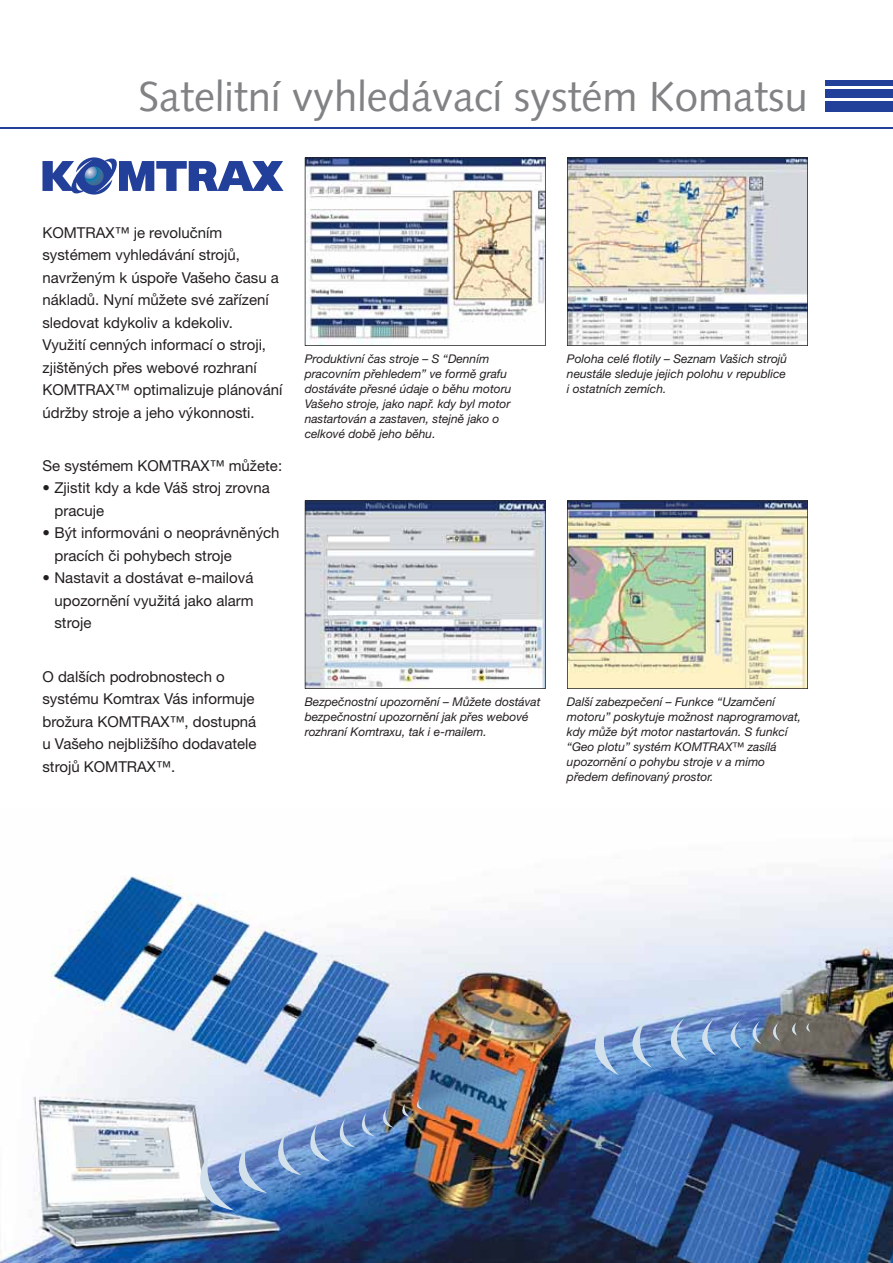
<style>
.page{position:relative;width:893px;height:1263px;background:#fff}
.page>*{position:absolute;margin:0;border:0;box-sizing:border-box;transform-origin:0 0}
.t1{font:42px "Syntax LTCE";color:#808284}
.t2{font:15px/22.5px "Helvetica Neue LT Pro";color:#231f20}
.t3{font:italic 12px/15px "Helvetica Neue LT Pro";color:#231f20}
</style>
<div class="page">
<hr style="left:0;top:127px;width:893px;height:1px;background:#223f99">
<div style="left:825px;top:101px;width:68px;height:10px;background:#223f99"></div>
<div style="left:825px;top:89px;width:68px;height:8px;background:#223f99"></div>
<div style="left:825px;top:80px;width:68px;height:5px;background:#223f99"></div>
<img style="left:51px;top:876px;width:586px;height:244px">
<img style="left:637px;top:874px;width:256px;height:389px">
<img style="left:0;top:1244px;width:53px;height:19px">
<img style="left:266px;top:1120px;width:372px;height:143px">
<img style="left:53px;top:1257px;width:213px;height:6px">
<img style="left:568px;top:501px;width:239px;height:187px">
<hr style="left:567px;top:501px;width:1px;height:187px;background:#231f20">
<hr style="left:567px;top:688px;width:240px;height:1px;background:#231f20">
<hr style="left:807px;top:501px;width:1px;height:187px;background:#231f20">
<hr style="left:567px;top:500px;width:240px;height:1px;background:#231f20">
<img style="left:306px;top:501px;width:239px;height:187px">
<hr style="left:305px;top:501px;width:1px;height:187px;background:#231f20">
<hr style="left:305px;top:688px;width:240px;height:1px;background:#231f20">
<hr style="left:545px;top:501px;width:1px;height:187px;background:#231f20">
<hr style="left:305px;top:500px;width:240px;height:1px;background:#231f20">
<img style="left:306px;top:158px;width:239px;height:187px">
<hr style="left:305px;top:158px;width:1px;height:187px;background:#231f20">
<hr style="left:305px;top:345px;width:240px;height:1px;background:#231f20">
<hr style="left:545px;top:158px;width:1px;height:187px;background:#231f20">
<hr style="left:305px;top:157px;width:240px;height:1px;background:#231f20">
<img style="left:25px;top:1089px;width:263px;height:168px">
<img style="left:178px;top:1100px;width:245px;height:111px">
<svg style="left:42px;top:157px;width:241px;height:38px"></svg>
<img style="left:568px;top:158px;width:239px;height:187px">
<hr style="left:567px;top:158px;width:1px;height:187px;background:#231f20">
<hr style="left:567px;top:345px;width:240px;height:1px;background:#231f20">
<hr style="left:807px;top:158px;width:1px;height:187px;background:#231f20">
<hr style="left:567px;top:157px;width:240px;height:1px;background:#231f20">
<img style="left:568px;top:1014px;width:212px;height:61px">
<svg style="left:786px;top:1023px;width:24px;height:13px"></svg>
<h1 class="t1" style="left:138px;top:77px;width:671px">Satelitní vyhledávací systém Komatsu</h1>
<p class="t2" style="left:42px;top:223px;width:241px">KOMTRAX™ je revolučním systémem vyhledávání strojů, navrženým k úspoře Vašeho času a nákladů. Nyní můžete své zařízení sledovat kdykoliv a kdekoliv.<br>Využití cenných informací o stroji, zjištěných přes webové rozhraní<br>KOMTRAX™ optimalizuje plánování údržby stroje a jeho výkonnosti.</p>
<p class="t2" style="left:42px;top:456px;width:241px">Se systémem KOMTRAX™ můžete:</p>
<p class="t2" style="left:54px;top:479px;width:217px;text-indent:-12px">• Zjistit kdy a kde Váš stroj zrovna pracuje</p>
<p class="t2" style="left:54px;top:524px;width:227px;text-indent:-12px">• Být informováni o neoprávněných pracích či pohybech stroje</p>
<p class="t2" style="left:54px;top:569px;width:201px;text-align:justify;text-indent:-12px">• Nastavit a dostávat e-mailová upozornění využitá jako alarm stroje</p>
<p class="t2" style="left:42px;top:667px;width:216px">O dalších podrobnostech o systému Komtrax Vás informuje brožura KOMTRAX™, dostupná u Vašeho nejbližšího dodavatele strojů KOMTRAX™.</p>
<p class="t3" style="left:305px;top:353px;width:208px">Produktivní čas stroje – S “Denním pracovním přehledem” ve formě grafu dostáváte přesné údaje o běhu motoru Vašeho stroje, jako např. kdy byl motor nastartován a zastaven, stejně jako o celkové době jeho běhu.</p>
<p class="t3" style="left:567px;top:353px;width:222px;text-align:justify">Poloha celé flotily – Seznam Vašich strojů neustále sleduje jejich polohu v republice i ostatních zemích.</p>
<p class="t3" style="left:305px;top:695px;width:237px">Bezpečnostní upozornění – Můžete dostávat bezpečnostní upozornění jak přes webové rozhraní Komtraxu, tak i e-mailem.</p>
<p class="t3" style="left:567px;top:695px;width:236px">Další zabezpečení – Funkce “Uzamčení motoru” poskytuje možnost naprogramovat, kdy může být motor nastartován. S funkcí “Geo plotu” systém KOMTRAX™ zasílá upozornění o pohybu stroje v a mimo předem definovaný prostor.</p>
</div>
